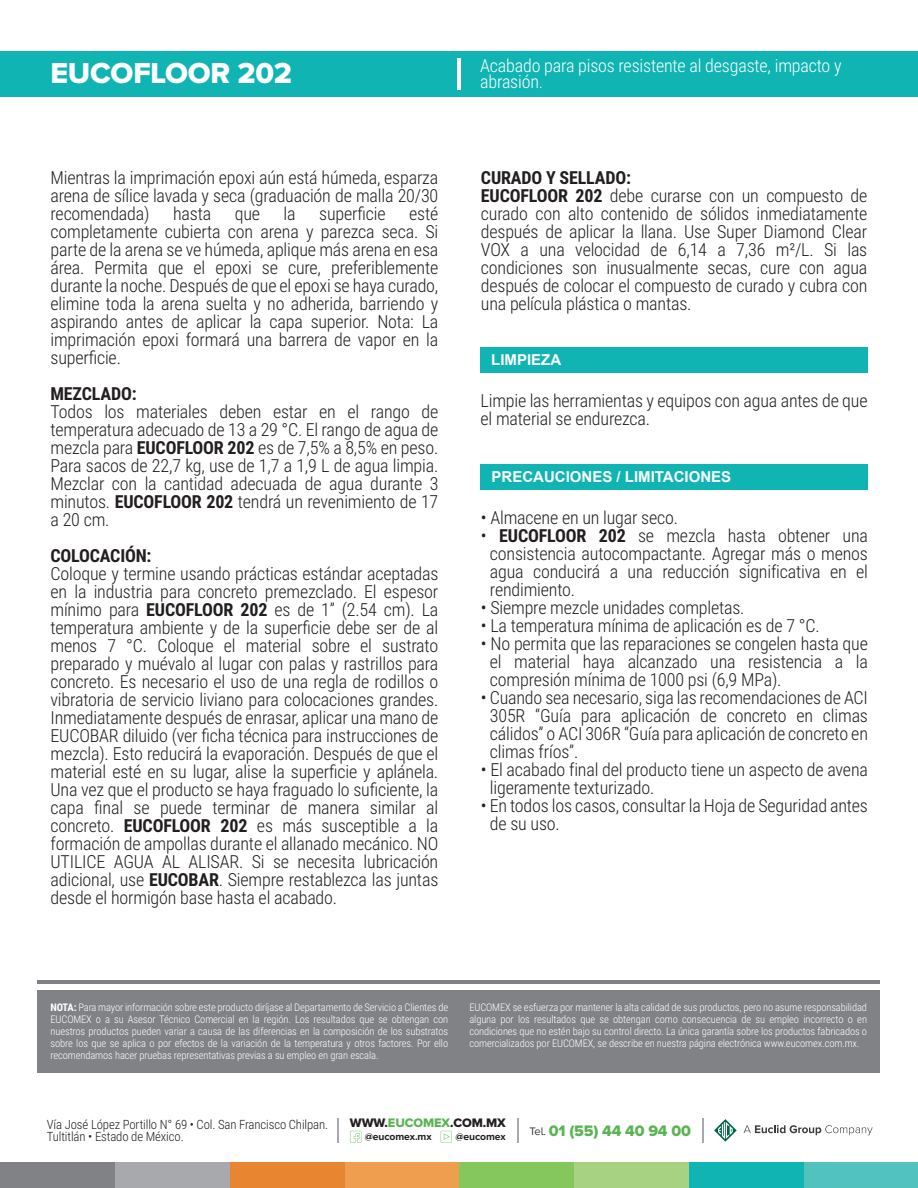
<style>
.page{position:relative;width:918px;height:1188px;background:#fff}
.page>*{position:absolute;margin:0;border:0;box-sizing:border-box;transform-origin:0 0}
.t1{font:30px "Proxima Nova A Extrabld";letter-spacing:-.01em;color:#fff}
.t2{font:300 18px/18px "Roboto Condensed";letter-spacing:-.01em;color:#231f20;text-align:justify}
.t3{font:300 18px/16.5px "Roboto Condensed";letter-spacing:-.01em;color:#fff}
.t4{font:700 18px "Roboto Condensed";letter-spacing:-.01em;color:#231f20}
.t5{font:15.75px "Proxima Nova A Extrabld";letter-spacing:-.01em;color:#5ab453}
.t6{font:700 15px "Arial";color:#fff}
.t7{font:300 12.75px/12.8px "Roboto Condensed";letter-spacing:-.01em;color:#231f20}
.t8{font:12.75px "Proxima Nova A Extrabld";letter-spacing:-.01em;color:#231f20}
.t9{font:300 10.5px/12px "Roboto Condensed";letter-spacing:-.01em;color:#fff;text-align:justify}
.t10{font:700 10.35px "Proxima Nova A";letter-spacing:-.01em;color:#231f20}
.s1{font-weight:700}
.s2{color:#5ab453}
.s3{font-family:"Proxima Nova A";font-size:11.25px;color:#333739}
</style>
<div class="page">
<div style="left:804px;top:1162px;width:114px;height:26px;background:#52c2bf"></div>
<div style="left:689px;top:1162px;width:115px;height:26px;background:#10b5b3"></div>
<div style="left:574px;top:1162px;width:115px;height:26px;background:#a6d281"></div>
<div style="left:459px;top:1162px;width:115px;height:26px;background:#85c65d"></div>
<div style="left:345px;top:1162px;width:114px;height:26px;background:#ee9e4e"></div>
<div style="left:230px;top:1162px;width:115px;height:26px;background:#e88530"></div>
<div style="left:115px;top:1162px;width:115px;height:26px;background:#a8a9ad"></div>
<div style="left:0;top:1162px;width:115px;height:26px;background:#808285"></div>
<svg style="left:714px;top:1119px;width:23px;height:23px"></svg>
<svg style="left:744px;top:1125px;width:129px;height:10px"></svg>
<svg style="left:441px;top:1131px;width:11px;height:12px"></svg>
<svg style="left:350px;top:1131px;width:11px;height:12px"></svg>
<svg style="left:702px;top:1118px;width:1px;height:25px"></svg>
<svg style="left:517px;top:1118px;width:1px;height:25px"></svg>
<hr style="left:337px;top:1118px;width:2px;height:25px;background:#a8a9ad">
<div style="left:0;top:51px;width:918px;height:45px;background:#10b5b3"></div>
<hr style="left:457px;top:58px;width:4px;height:31px;background:#fff">
<div style="left:481px;top:347px;width:387px;height:26px;background:#10b5b3"></div>
<div style="left:481px;top:464px;width:387px;height:25px;background:#10b5b3"></div>
<div style="left:37px;top:990px;width:843px;height:82px;background:#808285"></div>
<hr style="left:37px;top:980px;width:843px;height:3px;background:#808285">
<h1 class="t1" style="left:51px;top:56px;width:243px">EUCOFLOOR 202</h1>
<p class="t3" style="left:480px;top:56px;width:363px">Acabado para pisos resistente al desgaste, impacto y abrasión.</p>
<p class="t2" style="left:51px;top:168px;width:389px">Mientras la imprimación epoxi aún está húmeda, esparza arena de sílice lavada y seca (graduación de malla 20/30 recomendada)</p>
<p class="t2" style="left:173px;top:204px;width:40px">hasta</p>
<p class="t2" style="left:235px;top:204px;width:27px">que</p>
<p class="t2" style="left:284px;top:204px;width:14px">la</p>
<p class="t2" style="left:319px;top:204px;width:68px">superficie</p>
<p class="t2" style="left:51px;top:204px;width:389px;text-indent:359px">esté completamente cubierta con arena y parezca seca. Si parte de la arena se ve húmeda, aplique más arena en esa área. Permita que el epoxi se cure, preferiblemente durante la noche. Después de que el epoxi se haya curado, elimine toda la arena suelta y no adherida, barriendo y aspirando antes de aplicar la capa superior. Nota: La imprimación epoxi formará una barrera de vapor en la superficie.</p>
<p class="t4" style="left:51px;top:381px;width:88px">MEZCLADO:</p>
<p class="t2" style="left:51px;top:402px;width:389px">Todos los materiales deben estar en el rango de temperatura adecuado de 13 a 29 °C. El rango de agua de mezcla para <span class="s1">EUCOFLOOR 202</span> es de 7,5% a 8,5% en peso.<br>Para sacos de 22,7 kg, use de 1,7 a 1,9 L de agua limpia.<br>Mezclar con la cantidad adecuada de agua durante 3 minutos. <span class="s1">EUCOFLOOR 202</span> tendrá un revenimiento de 17 a 20 cm.</p>
<p class="t4" style="left:51px;top:543px;width:102px">COLOCACIÓN:</p>
<p class="t2" style="left:51px;top:564px;width:389px">Coloque y termine usando prácticas estándar aceptadas en la industria para concreto premezclado. El espesor mínimo para <span class="s1">EUCOFLOOR 202</span> es de 1” (2.54 cm). La temperatura ambiente y de la superficie debe ser de al menos 7 °C. Coloque el material sobre el sustrato preparado y muévalo al lugar con palas y rastrillos para concreto. Es necesario el uso de una regla de rodillos o vibratoria de servicio liviano para colocaciones grandes.<br>Inmediatamente después de enrasar, aplicar una mano de EUCOBAR diluido (ver ficha técnica para instrucciones de mezcla). Esto reducirá la evaporación. Después de que el material esté en su lugar, alise la superficie y aplánela.<br>Una vez que el producto se haya fraguado lo suficiente, la capa final se puede terminar de manera similar al concreto. <span class="s1">EUCOFLOOR 202</span> es más susceptible a la formación de ampollas durante el allanado mecánico. NO UTILICE AGUA AL ALISAR. Si se necesita lubricación adicional, use <span class="s1">EUCOBAR</span>. Siempre restablezca las juntas desde el hormigón base hasta el acabado.</p>
<p class="t2" style="left:481px;top:168px;width:388px;text-align:left"><span class="s1">CURADO Y SELLADO:<br>EUCOFLOOR 202</span> debe curarse con un compuesto de curado con alto contenido de sólidos inmediatamente después de aplicar la llana. Use Super Diamond Clear VOX a una velocidad de 6,14 a 7,36 m²/L. Si las condiciones son inusualmente secas, cure con agua después de colocar el compuesto de curado y cubra con una película plástica o mantas.</p>
<p class="t6" style="left:491px;top:350px;width:72px">LIMPIEZA</p>
<p class="t2" style="left:481px;top:391px;width:389px">Limpie las herramientas y equipos con agua antes de que el material se endurezca.</p>
<p class="t6" style="left:492px;top:467px;width:241px">PRECAUCIONES / LIMITACIONES</p>
<p class="t2" style="left:481px;top:508px;width:199px">• Almacene en un lugar seco.</p>
<p class="t2" style="left:490px;top:526px;width:380px;text-indent:-9px">• <span class="s1">EUCOFLOOR 202</span> se mezcla hasta obtener una consistencia autocompactante. Agregar más o menos agua conducirá a una reducción significativa en el rendimiento.</p>
<p class="t2" style="left:481px;top:598px;width:265px">• Siempre mezcle unidades completas.</p>
<p class="t2" style="left:481px;top:616px;width:340px">• La temperatura mínima de aplicación es de 7 °C.</p>
<p class="t2" style="left:490px;top:634px;width:380px;text-indent:-9px">• No permita que las reparaciones se congelen hasta que el material haya alcanzado una resistencia a la compresión mínima de 1000 psi (6,9 MPa).</p>
<p class="t2" style="left:490px;top:688px;width:380px;text-indent:-9px">• Cuando sea necesario, siga las recomendaciones de ACI 305R “Guía para aplicación de concreto en climas cálidos” o ACI 306R “Guía para aplicación de concreto en climas fríos”.</p>
<p class="t2" style="left:490px;top:760px;width:380px;text-indent:-9px">• El acabado final del producto tiene un aspecto de avena ligeramente texturizado.</p>
<p class="t2" style="left:490px;top:796px;width:380px;text-indent:-9px">• En todos los casos, consultar la Hoja de Seguridad antes de su uso.</p>
<p class="t9" style="left:51px;top:1001px;width:399px"><span class="s1">NOTA:</span> Para mayor información sobre este producto diríjase al Departamento de Servicio a Clientes de EUCOMEX o a su Asesor Técnico Comercial en la región. Los resultados que se obtengan con nuestros productos pueden variar a causa de las diferencias en la composición de los substratos sobre los que se aplica o por efectos de la variación de la temperatura y otros factores. Por ello recomendamos hacer pruebas representativas previas a su empleo en gran escala.</p>
<p class="t9" style="left:469px;top:1001px;width:399px">EUCOMEX se esfuerza por mantener la alta calidad de sus productos, pero no asume responsabilidad alguna por los resultados que se obtengan como consecuencia de su empleo incorrecto o en condiciones que no estén bajo su control directo. La única garantía sobre los productos fabricados o comercializados por EUCOMEX, se describe en nuestra página electrónica www.eucomex.com.mx.</p>
<p class="t8" style="left:350px;top:1115px;width:157px">WWW.<span class="s2">EUCOMEX</span>.COM.MX</p>
<p class="t10" style="left:365px;top:1131px;width:68px">@eucomex.mx</p>
<p class="t10" style="left:456px;top:1131px;width:52px">@eucomex</p>
<p class="t7" style="left:47px;top:1117px;width:283px">Vía José López Portillo N° 69 • Col. San Francisco Chilpan.<br>Tultitlán • Estado de México.</p>
<p class="t5" style="left:529px;top:1121px;width:163px"><span class="s3">Tel.</span> 01 (55) 44 40 94 00</p>
</div>
